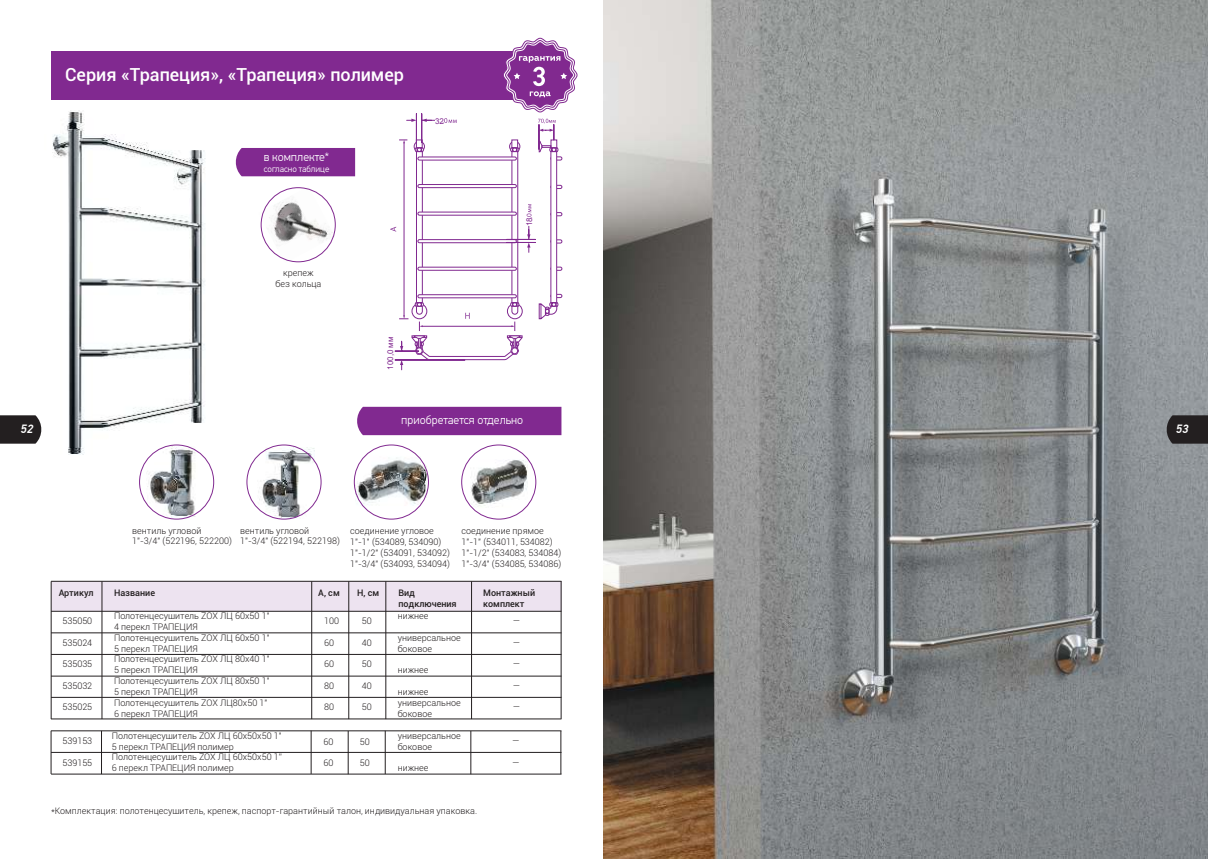
<style>
.page{position:relative;width:1208px;height:859px;background:#fff}
.page>*{position:absolute;margin:0;border:0;box-sizing:border-box;transform-origin:0 0}
.t1{font:500 18px "Roboto";color:#fff}
.t2{font:300 12px "PF Din Text Pro";color:#fff}
.t3{font:italic 500 12px "PF Din Text Pro";color:#fff}
.t4{font:300 9px/10.8px "Roboto";color:#231f20}
.t5{font:500 9px/10.8px "Roboto";color:#231f20}
.t6{font:300 9px "PF Din Text Pro";color:#fff}
.t7{font:8px "Arial";color:#812990}
</style>
<div class="page">
<div style="left:51px;top:51px;width:511px;height:48px;background:#812990"></div>
<div style="left:51px;top:581px;width:510px;height:30px;background:#ede3f0"></div>
<hr style="left:51px;top:633px;width:510px;height:1px;background:#231f20">
<hr style="left:51px;top:697px;width:510px;height:1px;background:#231f20">
<hr style="left:51px;top:611px;width:510px;height:1px;background:#231f20">
<hr style="left:51px;top:581px;width:510px;height:1px;background:#231f20">
<hr style="left:51px;top:654px;width:510px;height:1px;background:#231f20">
<hr style="left:51px;top:719px;width:510px;height:1px;background:#231f20">
<hr style="left:51px;top:676px;width:510px;height:1px;background:#231f20">
<hr style="left:51px;top:581px;width:1px;height:138px;background:#231f20">
<hr style="left:102px;top:581px;width:1px;height:138px;background:#231f20">
<hr style="left:311px;top:581px;width:1px;height:138px;background:#231f20">
<hr style="left:348px;top:581px;width:1px;height:138px;background:#231f20">
<hr style="left:386px;top:581px;width:1px;height:138px;background:#231f20">
<hr style="left:471px;top:581px;width:1px;height:138px;background:#231f20">
<hr style="left:561px;top:581px;width:1px;height:138px;background:#231f20">
<img style="left:52px;top:110px;width:226px;height:345px">
<img style="left:463px;top:444px;width:71px;height:70px">
<img style="left:355px;top:444px;width:71px;height:67px">
<div style="left:461px;top:445px;width:75px;height:74px;border:1px solid #812990;border-radius:50%"></div>
<div style="left:354px;top:445px;width:75px;height:74px;border:1px solid #812990;border-radius:50%"></div>
<div style="left:357px;top:407px;width:204px;height:28px;background:#812990"></div>
<img style="left:258px;top:186px;width:77px;height:77px">
<div style="left:261px;top:187px;width:75px;height:75px;border:1px solid #812990;border-radius:50%"></div>
<div style="left:234px;top:148px;width:121px;height:28px;background:#812990"></div>
<img style="left:249px;top:447px;width:71px;height:71px">
<img style="left:139px;top:447px;width:71px;height:70px">
<div style="left:139px;top:445px;width:75px;height:74px;border:1px solid #812990;border-radius:50%"></div>
<div style="left:246px;top:445px;width:75px;height:74px;border:1px solid #812990;border-radius:50%"></div>
<svg style="left:390px;top:37px;width:188px;height:333px"></svg>
<hr style="left:51px;top:731px;width:510px;height:1px;background:#231f20">
<hr style="left:51px;top:752px;width:510px;height:1px;background:#231f20">
<hr style="left:51px;top:774px;width:510px;height:1px;background:#231f20">
<hr style="left:51px;top:731px;width:1px;height:43px;background:#231f20">
<hr style="left:101px;top:731px;width:1px;height:43px;background:#231f20">
<hr style="left:311px;top:731px;width:1px;height:43px;background:#231f20">
<hr style="left:348px;top:731px;width:1px;height:43px;background:#231f20">
<hr style="left:385px;top:731px;width:1px;height:43px;background:#231f20">
<hr style="left:471px;top:731px;width:1px;height:43px;background:#231f20">
<hr style="left:561px;top:731px;width:1px;height:43px;background:#231f20">
<img style="left:604px;top:0;width:604px;height:859px">
<svg style="left:0;top:415px;width:42px;height:29px"></svg>
<svg style="left:1164px;top:415px;width:44px;height:29px"></svg>
<h1 class="t1" style="left:65px;top:62px;width:340px">Серия «Трапеция», «Трапеция» полимер</h1>
<h2 class="t2" style="left:264px;top:150px;width:67px">в комплекте*</h2>
<p class="t6" style="left:264px;top:164px;width:67px">согласно таблице</p>
<p class="t7" style="left:435px;top:116px;width:10px">32</p>
<p class="t4" style="left:275px;top:267px;width:47px;text-align:center">крепеж без кольца</p>
<p class="t7" style="left:385px;top:370px;width:35px;rotate:-90deg">100,0 мм</p>
<p class="t7" style="left:525px;top:226px;width:10px;rotate:-90deg">18</p>
<h2 class="t2" style="left:401px;top:413px;width:124px">приобретается отдельно</h2>
<h2 class="t3" style="left:21px;top:422px;width:14px">52</h2>
<h2 class="t3" style="left:1176px;top:422px;width:14px">53</h2>
<p class="t4" style="left:132px;top:525px;width:101px">вентиль угловой<br>1"-3/4" (522196, 522200)</p>
<p class="t4" style="left:240px;top:525px;width:101px">вентиль угловой<br>1"-3/4" (522194, 522198)</p>
<p class="t4" style="left:350px;top:525px;width:101px">соединение угловое<br>1"-1" (534089, 534090)<br>1"-1/2" (534091, 534092)<br>1"-3/4" (534093, 534094)</p>
<p class="t4" style="left:461px;top:525px;width:101px">соединение прямое<br>1"-1" (534011, 534082)<br>1"-1/2" (534083, 534084)<br>1"-3/4" (534085, 534086)</p>
<p class="t5" style="left:59px;top:587px;width:36px">Артикул</p>
<p class="t5" style="left:114px;top:587px;width:43px">Название</p>
<p class="t5" style="left:318px;top:587px;width:23px">А, см</p>
<p class="t5" style="left:357px;top:587px;width:24px">Н, см</p>
<p class="t5" style="left:398px;top:587px;width:60px">Вид подключения</p>
<p class="t5" style="left:483px;top:587px;width:53px">Монтажный комплект</p>
<p class="t4" style="left:62px;top:615px;width:31px">535050</p>
<p class="t4" style="left:62px;top:637px;width:31px">535024</p>
<p class="t4" style="left:62px;top:658px;width:31px">535035</p>
<p class="t4" style="left:62px;top:680px;width:31px">535032</p>
<p class="t4" style="left:62px;top:701px;width:31px">535025</p>
<p class="t4" style="left:114px;top:610px;width:157px">Полотенцесушитель ZOX ЛЦ 60х50 1"<br>4 перекл ТРАПЕЦИЯ<br>Полотенцесушитель ZOX ЛЦ 60х50 1"<br>5 перекл ТРАПЕЦИЯ<br>Полотенцесушитель ZOX ЛЦ 80х40 1"<br>5 перекл ТРАПЕЦИЯ<br>Полотенцесушитель ZOX ЛЦ 80х50 1"<br>5 перекл ТРАПЕЦИЯ<br>Полотенцесушитель ZOX ЛЦ80х50 1"<br>6 перекл ТРАПЕЦИЯ</p>
<p class="t4" style="left:324px;top:615px;width:16px">100</p>
<p class="t4" style="left:324px;top:637px;width:11px">60</p>
<p class="t4" style="left:324px;top:658px;width:11px">60</p>
<p class="t4" style="left:324px;top:680px;width:11px">80</p>
<p class="t4" style="left:324px;top:701px;width:11px">80</p>
<p class="t4" style="left:362px;top:615px;width:11px">50</p>
<p class="t4" style="left:362px;top:637px;width:11px">40</p>
<p class="t4" style="left:362px;top:658px;width:11px">50</p>
<p class="t4" style="left:362px;top:680px;width:11px">40</p>
<p class="t4" style="left:362px;top:701px;width:11px">50</p>
<p class="t4" style="left:398px;top:610px;width:32px">нижнее</p>
<p class="t4" style="left:398px;top:632px;width:64px">универсальное боковое</p>
<p class="t4" style="left:398px;top:664px;width:32px">нижнее</p>
<p class="t4" style="left:398px;top:686px;width:64px">нижнее универсальное боковое</p>
<p class="t4" style="left:513px;top:615px;width:9px">—</p>
<p class="t4" style="left:513px;top:637px;width:9px">—</p>
<p class="t4" style="left:513px;top:659px;width:9px">—</p>
<p class="t4" style="left:513px;top:680px;width:9px">—</p>
<p class="t4" style="left:513px;top:702px;width:9px">—</p>
<p class="t4" style="left:62px;top:735px;width:31px">539153</p>
<p class="t4" style="left:62px;top:757px;width:31px">539155</p>
<p class="t4" style="left:112px;top:730px;width:172px">Полотенцесушитель ZOX ЛЦ 60х50х50 1"<br>5 перекл ТРАПЕЦИЯ полимер<br>Полотенцесушитель ZOX ЛЦ 60х50х50 1”<br>6 перекл ТРАПЕЦИЯ полимер</p>
<p class="t4" style="left:398px;top:730px;width:64px">универсальное боковое</p>
<p class="t4" style="left:323px;top:736px;width:11px">60</p>
<p class="t4" style="left:323px;top:757px;width:11px">60</p>
<p class="t4" style="left:360px;top:736px;width:11px">50</p>
<p class="t4" style="left:360px;top:757px;width:11px">50</p>
<p class="t4" style="left:398px;top:762px;width:32px">нижнее</p>
<p class="t4" style="left:512px;top:736px;width:9px">—</p>
<p class="t4" style="left:512px;top:757px;width:9px">—</p>
<p class="t4" style="left:51px;top:805px;width:428px">*Комплектация: полотенцесушитель, крепеж, паспорт-гарантийный талон, индивидуальная упаковка.</p>
</div>
